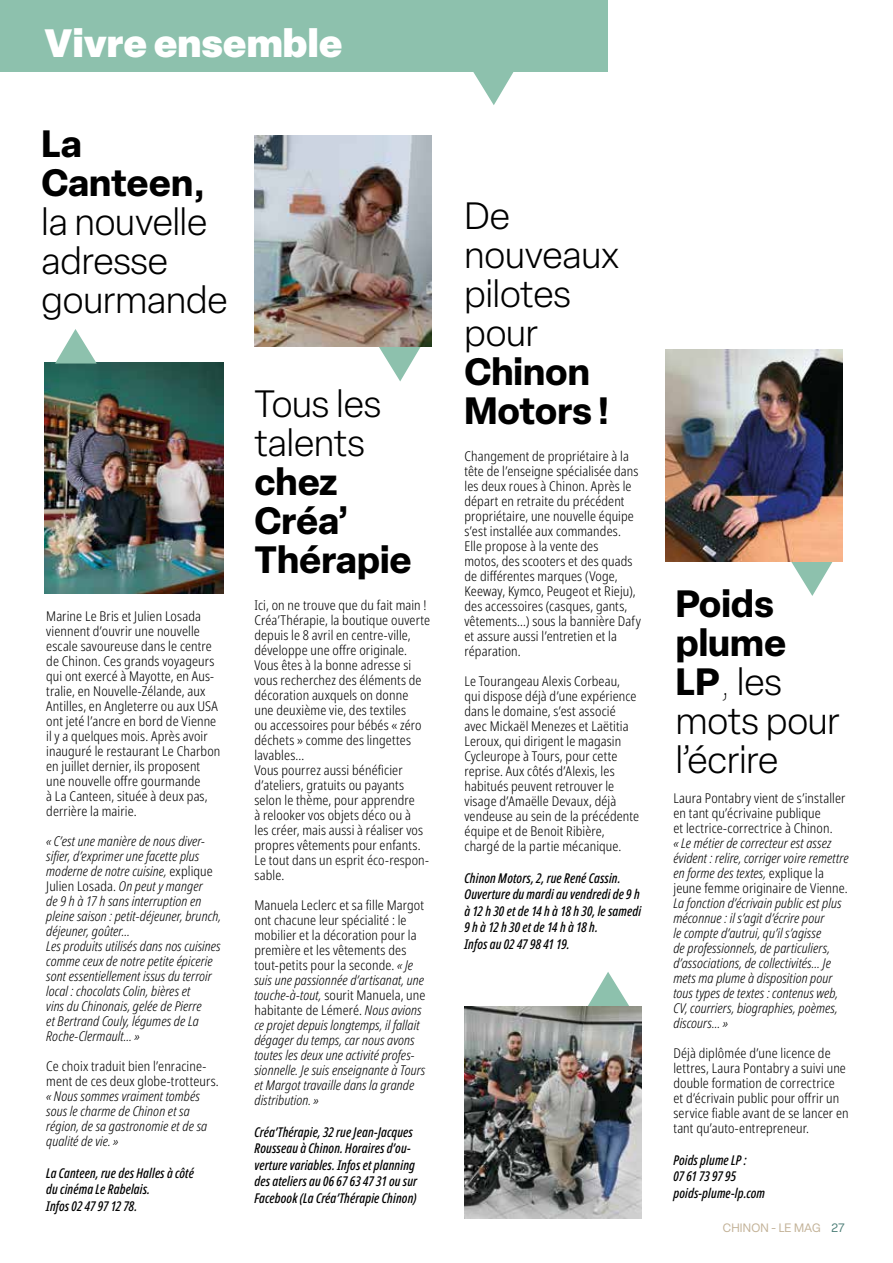
<style>
.page{position:relative;width:893px;height:1263px;background:#fff}
.page>*{position:absolute;margin:0;border:0;box-sizing:border-box;transform-origin:0 0}
.t1{font:900 39px "Elza";color:#fff}
.t2{font:300 37.5px/39px "Elza";color:#000}
.t3{font:700 37.5px/39px "Elza";color:#000}
.t4{font:300 condensed 13.5px/15px "Noto Sans";letter-spacing:.01em;color:#000}
.t5{font:italic 300 condensed 13.5px/15px "Noto Sans";letter-spacing:.005em;color:#000}
.t6{font:italic 500 extra-condensed 13.5px/16.5px "Noto Sans";letter-spacing:.01em;color:#000}
.t7{font:12px "Elza";letter-spacing:.02em;color:#c2b196}
.s1{font-style:normal}
.s2{font-weight:700}
.s3{font-weight:100}
.s4{color:#4c7e77}
</style>
<div class="page">
<svg style="left:379px;top:347px;width:42px;height:34px"></svg>
<svg style="left:588px;top:972px;width:41px;height:34px"></svg>
<svg style="left:791px;top:561px;width:42px;height:35px"></svg>
<img style="left:44px;top:363px;width:180px;height:230px">
<img style="left:254px;top:135px;width:177px;height:212px">
<img style="left:666px;top:350px;width:177px;height:211px">
<img style="left:464px;top:1006px;width:177px;height:212px">
<svg style="left:55px;top:329px;width:42px;height:34px"></svg>
<div style="left:0;top:0;width:607px;height:71px;background:#8dc1ad"></div>
<svg style="left:472px;top:71px;width:42px;height:34px"></svg>
<h1 class="t1" style="left:44px;top:14px;width:300px">VÇivre ensemble</h1>
<h1 class="t1" style="left:91px;top:15px;width:279px">a, c’est Chinon</h1>
<h2 class="t3" style="left:42px;top:123px;width:165px">La<br>Canteen,</h2>
<h2 class="t2" style="left:42px;top:202px;width:187px">la nouvelle adresse gourmande</h2>
<p class="t4" style="left:46px;top:609px;width:176px">Marine Le Bris et Julien Losada viennent d’ouvrir une nouvelle escale savoureuse dans le centre de Chinon. Ces grands voyageurs qui ont exercé à Mayotte, en Aus&shy;tralie, en Nouvelle-Zélande, aux<br>Antilles, en Angleterre ou aux USA ont jeté l’ancre en bord de Vienne il y a quelques mois. Après avoir inauguré le restaurant Le Charbon en juillet dernier, ils proposent une nouvelle offre gourmande<br>à La Canteen, située à deux pas, derrière la mairie.</p>
<p class="t5" style="left:46px;top:834px;width:176px">« C’est une manière de nous diver&shy;sifier, d’exprimer une facette plus moderne de notre cuisine, <span class="s1">explique<br>Julien Losada.</span> On peut y manger<br>de 9 h à 17 h sans interruption en pleine saison : petit-déjeuner, brunch, déjeuner, goûter…<br>Les produits utilisés dans nos cuisines comme ceux de notre petite épicerie sont essentiellement issus du terroir local : chocolats Colin, bières et<br>vins du Chinonais, gelée de Pierre<br>et Bertrand Couly, légumes de La<br>Roche-Clermault… »</p>
<p class="t4" style="left:46px;top:1059px;width:174px">Ce choix traduit bien l’enracine&shy;ment de ces deux globe-trotteurs.</p>
<p class="t5" style="left:46px;top:1089px;width:162px">« Nous sommes vraiment tombés sous le charme de Chinon et sa région, de sa gastronomie et de sa qualité de vie. »</p>
<p class="t6" style="left:46px;top:1165px;width:149px">La Canteen, rue des Halles à côté du cinéma Le Rabelais.<br>Infos 02 47 97 12 78.</p>
<h2 class="t2" style="left:254px;top:384px;width:129px">Tous les talents</h2>
<h2 class="t3" style="left:254px;top:461px;width:159px">chez<br>Créa’<br>Thérapie</h2>
<p class="t4" style="left:254px;top:598px;width:177px">Ici, on ne trouve que du fait main !<br>Créa’Thérapie, la boutique ouverte depuis le 8 avril en centre-ville, développe une offre originale.<br>Vous êtes à la bonne adresse si vous recherchez des éléments de décoration auxquels on donne une deuxième vie, des textiles<br>ou accessoires pour bébés « zéro déchets » comme des lingettes lavables…<br>Vous pourrez aussi bénéficier d’ateliers, gratuits ou payants selon le thème, pour apprendre<br>à relooker vos objets déco ou à<br>les créer, mais aussi à réaliser vos propres vêtements pour enfants.<br>Le tout dans un esprit éco-respon&shy;sable.</p>
<p class="t5" style="left:254px;top:898px;width:173px"><span class="s1">Manuela Leclerc et sa fille Margot ont chacune leur spécialité : le mobilier et la décoration pour la première et les vêtements des tout-petits pour la seconde.</span> « Je suis une passionnée d’artisanat, une touche-à-tout, <span class="s1">sourit Manuela, une habitante de Lémeré.</span> Nous avions ce projet depuis longtemps, il fallait dégager du temps, car nous avons toutes les deux une activité profes&shy;sionnelle. Je suis enseignante à Tours et Margot travaille dans la grande distribution. »</p>
<p class="t6" style="left:254px;top:1124px;width:164px">Créa’Thérapie, 32 rue Jean-Jacques Rousseau à Chinon. Horaires d’ou&shy;verture variables. Infos et planning des ateliers au 06 67 63 47 31 ou sur Facebook (La Créa’Thérapie Chinon)</p>
<h2 class="t2" style="left:464px;top:197px;width:156px">De nouveaux pilotes pour</h2>
<h2 class="t3" style="left:464px;top:352px;width:146px">Chinon<br>Motors !</h2>
<p class="t4" style="left:464px;top:449px;width:178px">Changement de propriétaire à la tête de l’enseigne spécialisée dans les deux roues à Chinon. Après le départ en retraite du précédent propriétaire, une nouvelle équipe s’est installée aux commandes.<br>Elle propose à la vente des<br>motos, des scooters et des quads de différentes marques (Voge,<br>Keeway, Kymco, Peugeot et Rieju), des accessoires (casques, gants, vêtements…) sous la bannière Dafy et assure aussi l’entretien et la réparation.</p>
<p class="t4" style="left:464px;top:674px;width:176px">Le Tourangeau Alexis Corbeau, qui dispose déjà d’une expérience dans le domaine, s’est associé avec Mickaël Menezes et Laëtitia<br>Leroux, qui dirigent le magasin<br>Cycleurope à Tours, pour cette reprise. Aux côtés d’Alexis, les habitués peuvent retrouver le visage d’Amaëlle Devaux, déjà vendeuse au sein de la précédente équipe et de Benoit Ribière, chargé de la partie mécanique.</p>
<p class="t6" style="left:464px;top:870px;width:178px">Chinon Motors, 2, rue René Cassin.<br>Ouverture du mardi au vendredi de 9 h à 12 h 30 et de 14 h à 18 h 30, le samedi<br>9 h à 12 h 30 et de 14 h à 18 h.<br>Infos au 02 47 98 41 19.</p>
<h2 class="t2" style="left:676px;top:584px;width:166px"><span class="s2">Poids plume<br>LP</span><span class="s3">,</span> les mots pour l’écrire</h2>
<p class="t4" style="left:673px;top:791px;width:174px">Laura Pontabry vient de s’installer en tant qu’écrivaine publique<br>et lectrice-correctrice à Chinon.</p>
<p class="t5" style="left:673px;top:836px;width:177px">« Le métier de correcteur est assez évident : relire, corriger voire remettre en forme des textes, <span class="s1">explique la jeune femme originaire de Vienne.</span></p>
<p class="t5" style="left:673px;top:896px;width:170px">La fonction d’écrivain public est plus méconnue : il s’agit d’écrire pour<br>le compte d’autrui, qu’il s’agisse<br>de professionnels, de particuliers, d’associations, de collectivités… Je mets ma plume à disposition pour tous types de textes : contenus web, CV, courriers, biographies, poèmes, discours… »</p>
<p class="t4" style="left:673px;top:1046px;width:177px">Déjà diplômée d’une licence de lettres, Laura Pontabry a suivi une double formation de correctrice<br>et d’écrivain public pour offrir un service fiable avant de se lancer en tant qu’auto-entrepreneur.</p>
<p class="t6" style="left:673px;top:1152px;width:93px">Poids plume LP :<br>07 61 73 97 95 poids-plume-lp.com</p>
<p class="t7" style="left:723px;top:1220px;width:123px">CHINON - LE MAG <span class="s4">27</span></p>
</div>
